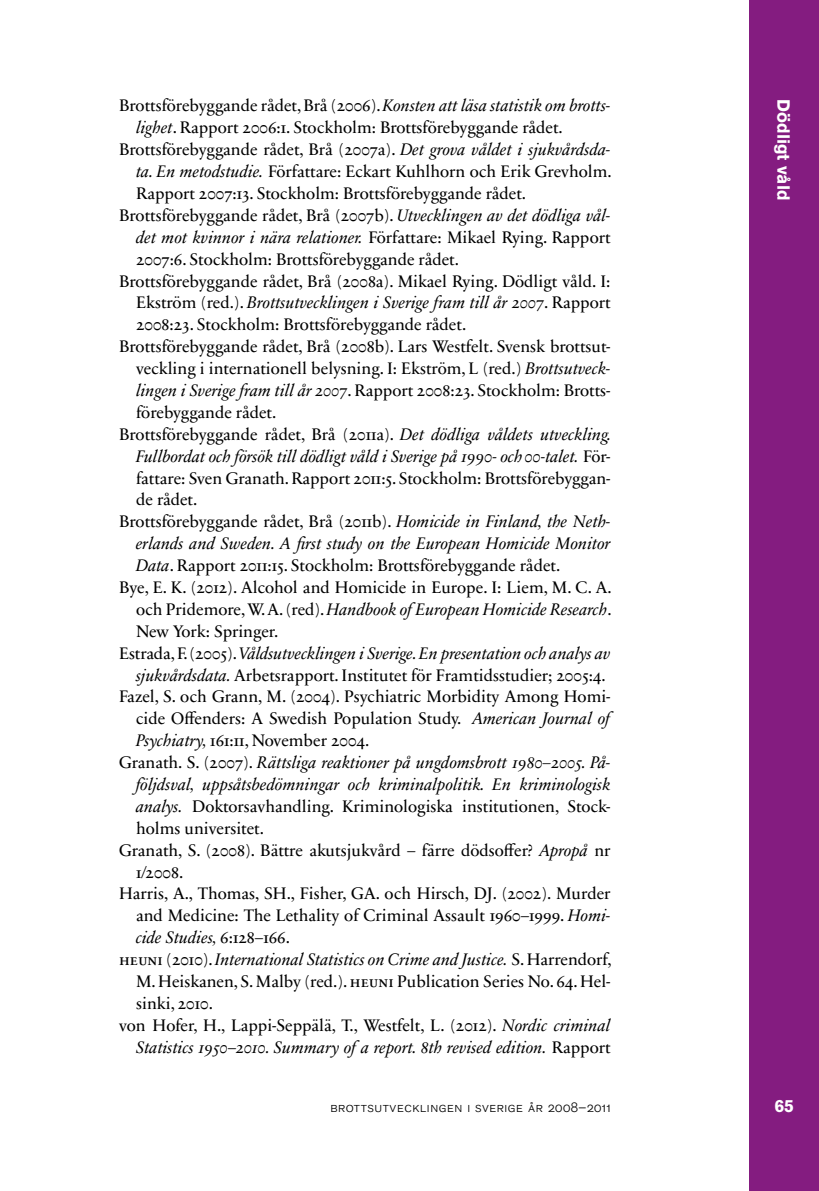
<style>
.page{position:relative;width:819px;height:1191px;background:#fff}
.page>*{position:absolute;margin:0;border:0;box-sizing:border-box;transform-origin:0 0}
.t1{font:700 17.5px "Akzidenz Grotesk BQ";color:#fff}
.t2{font:16.97px/21.9px "Sabon Next LT Regular Os F";color:#000}
.t3{font:16.97px/21.9px "Sabon Next LT Italic Os F";color:#000;text-align:right}
.t4{font:14px "Akzidenz Grotesk BQ Light SC";letter-spacing:.04em;color:#000}
.s1{font-family:"Sabon Next LT Italic Os F"}
.s2{font-family:"Sabon Next LT Regular Os F"}
.s3{font-family:"Sabon Next LT Regular SC"}
</style>
<div class="page">
<div style="left:749px;top:0;width:70px;height:1191px;background:#841c80"></div>
<p class="t2" style="left:119px;top:95px;width:493px">Brottsförebyggande rådet, Brå (2006). <span class="s1">Konsten att läsa statistik om brotts-</span></p>
<p class="t2" style="left:136px;top:117px;width:428px"><span class="s1">lighet</span>. Rapport 2006:1. Stockholm: Brottsförebyggande rådet.</p>
<p class="t2" style="left:119px;top:139px;width:493px">Brottsförebyggande rådet, Brå (2007a). <span class="s1">Det grova våldet i sjukvårdsda-</span></p>
<p class="t2" style="left:136px;top:161px;width:477px"><span class="s1">ta. En metodstudie.</span> Författare: Eckart Kuhlhorn och Erik Grevholm.</p>
<p class="t2" style="left:136px;top:183px;width:391px">Rapport 2007:13. Stockholm: Brottsförebyggande rådet.</p>
<p class="t2" style="left:119px;top:205px;width:493px">Brottsförebyggande rådet, Brå (2007b). <span class="s1">Utvecklingen av det dödliga vål-</span></p>
<p class="t2" style="left:136px;top:226px;width:476px"><span class="s1">det mot kvinnor i nära relationer.</span> Författare: Mikael Rying. Rapport</p>
<p class="t2" style="left:136px;top:248px;width:324px">2007:6. Stockholm: Brottsförebyggande rådet.</p>
<p class="t2" style="left:119px;top:270px;width:493px">Brottsförebyggande rådet, Brå (2008a). Mikael Rying. Dödligt våld. I:</p>
<p class="t3" style="left:136px;top:292px;width:476px"><span class="s2">Ekström (red.).</span> Brottsutvecklingen i Sverige fram till år 2007<span class="s2">. Rapport</span></p>
<p class="t2" style="left:136px;top:314px;width:331px">2008:23. Stockholm: Brottsförebyggande rådet.</p>
<p class="t2" style="left:119px;top:336px;width:493px">Brottsförebyggande rådet, Brå (2008b). Lars Westfelt. Svensk brottsut-</p>
<p class="t2" style="left:136px;top:358px;width:476px">veckling i internationell belysning. I: Ekström, L (red.) <span class="s1">Brottsutveck-</span></p>
<p class="t2" style="left:136px;top:380px;width:476px"><span class="s1">lingen i Sverige fram till år 2007</span>. Rapport 2008:23. Stockholm: Brotts-</p>
<p class="t2" style="left:136px;top:401px;width:142px">förebyggande rådet.</p>
<p class="t2" style="left:119px;top:423px;width:494px">Brottsförebyggande rådet, Brå (2011a). <span class="s1">Det dödliga våldets utveckling.</span></p>
<p class="t3" style="left:136px;top:445px;width:476px">Fullbordat och försök till dödligt våld i Sverige på 1990- och 00-talet. <span class="s2">För-</span></p>
<p class="t2" style="left:136px;top:467px;width:476px">fattare: Sven Granath. Rapport 2011:5. Stockholm: Brottsförebyggan-</p>
<p class="t2" style="left:136px;top:489px;width:63px">de rådet.</p>
<p class="t2" style="left:119px;top:511px;width:493px">Brottsförebyggande rådet, Brå (2011b). <span class="s1">Homicide in Finland, the Neth-</span></p>
<p class="t3" style="left:136px;top:533px;width:476px">erlands and Sweden. A first study on the European Homicide Monitor</p>
<p class="t2" style="left:119px;top:555px;width:494px;text-indent:17px"><span class="s1">Data</span>. Rapport 2011:15. Stockholm: Brottsförebyggande rådet.<br>Bye, E. K. (2012). Alcohol and Homicide in Europe. I: Liem, M. C. A.</p>
<p class="t3" style="left:136px;top:598px;width:477px"><span class="s2">och Pridemore, W. A. (red).</span> Handbook of European Homicide Research<span class="s2">.</span></p>
<p class="t2" style="left:136px;top:620px;width:144px">New York: Springer.</p>
<p class="t3" style="left:119px;top:642px;width:493px"><span class="s2">Estrada, F. (2005).</span> Våldsutvecklingen i Sverige. En presentation och analys av</p>
<p class="t2" style="left:136px;top:664px;width:471px"><span class="s1">sjukvårdsdata.</span> Arbetsrapport. Institutet för Framtidsstudier; 2005:4.</p>
<p class="t2" style="left:119px;top:686px;width:493px">Fazel, S. och Grann, M. (2004). Psychiatric Morbidity Among Homi-</p>
<p class="t2" style="left:136px;top:708px;width:476px">cide Offenders: A Swedish Population Study. <span class="s1">American Journal of</span></p>
<p class="t2" style="left:136px;top:730px;width:235px"><span class="s1">Psychiatry,</span> 161:11, November 2004.</p>
<p class="t3" style="left:119px;top:751px;width:493px"><span class="s2">Granath. S. (2007).</span> Rättsliga reaktioner på ungdomsbrott 1980–2005. På&shy;följdsval, uppsåtsbedömningar och kriminalpolitik. En kriminologisk</p>
<p class="t2" style="left:136px;top:795px;width:476px"><span class="s1">analys.</span> Doktorsavhandling. Kriminologiska institutionen, Stock-</p>
<p class="t2" style="left:136px;top:817px;width:129px">holms universitet.</p>
<p class="t2" style="left:119px;top:839px;width:493px">Granath, S. (2008). Bättre akutsjukvård – färre dödsoffer? <span class="s1">Apropå</span> nr</p>
<p class="t2" style="left:136px;top:861px;width:49px">1/2008.</p>
<p class="t2" style="left:119px;top:883px;width:493px">Harris, A., Thomas, SH., Fisher, GA. och Hirsch, DJ. (2002). Murder</p>
<p class="t2" style="left:136px;top:905px;width:476px">and Medicine: The Lethality of Criminal Assault 1960–1999. <span class="s1">Homi-</span></p>
<p class="t3" style="left:119px;top:926px;width:494px;text-align:left;text-indent:17px">cide Studies, <span class="s2">6:128–166.<br></span><span class="s3">heuni</span> <span class="s2">(2010).</span> International Statistics on Crime and Justice. <span class="s2">S. Harrendorf,</span></p>
<p class="t2" style="left:136px;top:970px;width:476px">M. Heiskanen, S. Malby (red.). <span class="s3">heuni</span> Publication Series No. 64. Hel-</p>
<p class="t2" style="left:136px;top:992px;width:78px">sinki, 2010.</p>
<p class="t2" style="left:119px;top:1014px;width:493px">von Hofer, H., Lappi-Seppälä, T., Westfelt, L. (2012). <span class="s1">Nordic criminal</span></p>
<p class="t3" style="left:136px;top:1036px;width:476px">Statistics 1950<span class="s2">–</span>2010. Summary of a report. 8th revised edition. <span class="s2">Rapport</span></p>
<p class="t4" style="left:330px;top:1098px;width:282px">brottsutvecklingen i sverige år 2008–2011</p>
<p class="t1" style="left:793px;top:99px;width:102px;rotate:90deg">Dödligt våld</p>
<p class="t1" style="left:774px;top:1095px;width:21px">65</p>
</div>
